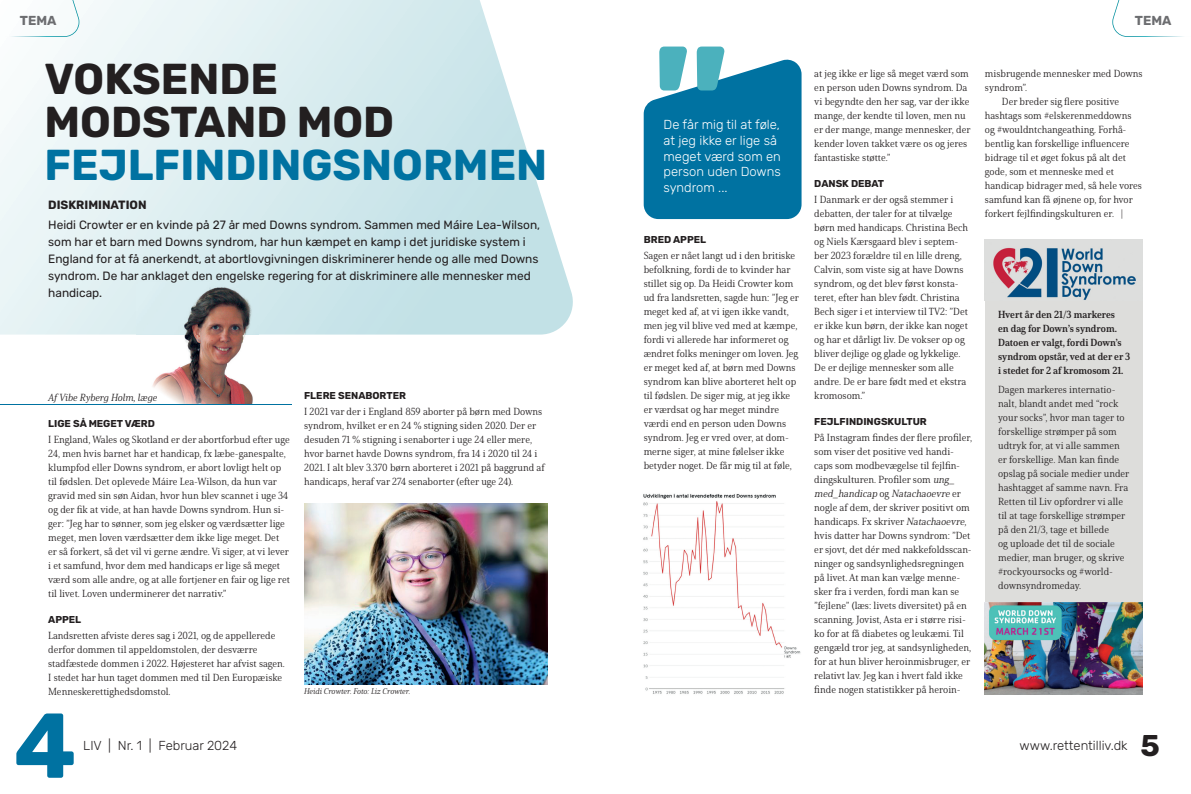
<style>
.page{position:relative;width:1191px;height:794px;background:#fff}
.page>*{position:absolute;margin:0;border:0;box-sizing:border-box;transform-origin:0 0}
.t1{font:700 91.8px "Rubik";color:#0072a1}
.t2{font:700 43.2px/43px "Rubik";color:#231f20}
.t3{font:700 43.2px "Rubik";color:#0072a1}
.t4{font:700 30px "Rubik";color:#231f20}
.t5{font:300 13px/15.6px "Rubik";color:#fff}
.t6{font:300 13px "Rubik";color:#231f20}
.t7{font:700 13px "Rubik";color:#6c6d70}
.t8{font:12px/17px "Rubik";color:#231f20}
.t9{font:700 12px "Rubik";color:#231f20}
.t10{font:10px/14px "Solitas Serif Nor Boo";color:#231f20}
.t11{font:10px/14px "Solitas Serif Nor Bol";color:#231f20}
.t12{font:700 10px "Rubik";color:#231f20}
.t13{font:10px "Solitas Serif Nor Boo It";color:#231f20}
.t14{font:8px "Solitas Serif Nor Boo It";color:#231f20}
.s1{font-style:italic}
</style>
<div class="page">
<svg style="left:0;top:0;width:573px;height:334px"></svg>
<img style="left:137px;top:283px;width:121px;height:121px">
<hr style="left:0;top:404px;width:291px;height:1px;background:#0072a1">
<svg style="left:643px;top:47px;width:158px;height:172px;background:#2688af"></svg>
<img style="left:304px;top:503px;width:243px;height:181px">
<img style="left:643px;top:493px;width:158px;height:201px">
<div style="left:985px;top:291px;width:157px;height:347px;background:#dddddb"></div>
<img style="left:985px;top:239px;width:157px;height:61px">
<img style="left:985px;top:602px;width:157px;height:92px">
<img style="left:0;top:0;width:79px;height:37px">
<svg style="left:1112px;top:0;width:71px;height:37px"></svg>
<h3 class="t7" style="left:20px;top:13px;width:38px">TEMA</h3>
<h3 class="t7" style="left:1134px;top:13px;width:38px">TEMA</h3>
<h2 class="t2" style="left:45px;top:58px;width:351px">VOKSENDE<br>MODSTAND MOD</h2>
<h2 class="t3" style="left:45px;top:140px;width:504px">FEJLFINDINGSNORMEN</h2>
<p class="t9" style="left:48px;top:198px;width:100px">DISKRIMINATION</p>
<p class="t8" style="left:48px;top:216px;width:493px">Heidi Crowter er en kvinde på 27 år med Downs syndrom. Sammen med Máire Lea-Wilson, som har et barn med Downs syndrom, har hun kæmpet en kamp i det juridiske system i England for at få anerkendt, at abortlovgivningen diskriminerer hende og alle med Downs syndrom. De har anklaget den engelske regering for at diskriminere alle mennesker med handicap.</p>
<p class="t13" style="left:48px;top:391px;width:110px">Af Vibe Ryberg Holm, læge</p>
<p class="t12" style="left:48px;top:418px;width:108px">LIGE SÅ MEGET VÆRD</p>
<p class="t10" style="left:48px;top:432px;width:243px">I England, Wales og Skotland er der abortforbud efter uge 24, men hvis barnet har et handicap, fx læbe-ganespalte, klumpfod eller Downs syndrom, er abort lovligt helt op til fødslen. Det oplevede Máire Lea-Wilson, da hun var gravid med sin søn Aidan, hvor hun blev scannet i uge 34 og der fik at vide, at han havde Downs syndrom. Hun si&shy;ger: ”Jeg har to sønner, som jeg elsker og værdsætter lige meget, men loven værdsætter dem ikke lige meget. Det er så forkert, så det vil vi gerne ændre. Vi siger, at vi lever i et samfund, hvor dem med handicaps er lige så meget værd som alle andre, og at alle fortjener en fair og lige ret til livet. Loven underminerer det narrativ.”</p>
<p class="t12" style="left:48px;top:614px;width:35px">APPEL</p>
<p class="t10" style="left:48px;top:628px;width:238px">Landsretten afviste deres sag i 2021, og de appellerede derfor dommen til appeldomstolen, der desværre stadfæstede dommen i 2022. Højesteret har afvist sagen.<br>I stedet har hun taget dommen med til Den Europæiske Menneskerettighedsdomstol.</p>
<p class="t12" style="left:304px;top:390px;width:103px">FLERE SENABORTER</p>
<p class="t10" style="left:304px;top:405px;width:242px">I 2021 var der i England 859 aborter på børn med Downs syndrom, hvilket er en 24 % stigning siden 2020. Der er desuden 71 % stigning i senaborter i uge 24 eller mere, hvor barnet havde Downs syndrom, fra 14 i 2020 til 24 i 2021. I alt blev 3.370 børn aborteret i 2021 på baggrund af handicaps, heraf var 274 senaborter (efter uge 24).</p>
<p class="t14" style="left:304px;top:686px;width:108px">Heidi Crowter. Foto: Liz Crowter.</p>
<h3 class="t5" style="left:663px;top:117px;width:119px">De får mig til at føle, at jeg ikke er lige så meget værd som en person uden Downs syndrom ...</h3>
<p class="t12" style="left:643px;top:234px;width:64px">BRED APPEL</p>
<p class="t10" style="left:643px;top:249px;width:157px">Sagen er nået langt ud i den britiske befolkning, fordi de to kvinder har stillet sig op. Da Heidi Crowter kom ud fra landsretten, sagde hun: ”Jeg er meget ked af, at vi igen ikke vandt, men jeg vil blive ved med at kæmpe, fordi vi allerede har informeret og ændret folks meninger om loven. Jeg er meget ked af, at børn med Downs syndrom kan blive aborteret helt op til fødslen. De siger mig, at jeg ikke er værdsat og har meget mindre værdi end en person uden Downs syndrom. Jeg er vred over, at dom&shy;merne siger, at mine følelser ikke betyder noget. De får mig til at føle,</p>
<p class="t10" style="left:814px;top:66px;width:158px">at jeg ikke er lige så meget værd som en person uden Downs syndrom. Da vi begyndte den her sag, var der ikke mange, der kendte til loven, men nu er der mange, mange mennesker, der kender loven takket være os og jeres fantastiske støtte.”</p>
<p class="t12" style="left:814px;top:178px;width:71px">DANSK DEBAT</p>
<p class="t10" style="left:814px;top:192px;width:155px">I Danmark er der også stemmer i debatten, der taler for at tilvælge børn med handicaps. Christina Bech og Niels Kærsgaard blev i septem&shy;ber 2023 forældre til en lille dreng, Calvin, som viste sig at have Downs syndrom, og det blev først konsta&shy;teret, efter han blev født. Christina Bech siger i et interview til TV2: ”Det er ikke kun børn, der ikke kan noget og har et dårligt liv. De vokser op og bliver dejlige og glade og lykkelige.<br>De er dejlige mennesker som alle andre. De er bare født med et ekstra kromosom.”</p>
<p class="t12" style="left:814px;top:416px;width:114px">FEJLFINDINGSKULTUR</p>
<p class="t10" style="left:814px;top:430px;width:159px">På Instagram findes der flere profiler, som viser det positive ved handi&shy;caps som modbevægelse til fejlfin&shy;dingskulturen. Profiler som <span class="s1">ung_ med_handicap</span> o g <span class="s1">Natachaoevre</span> e r nogle af dem, der skriver positivt om handicaps. Fx skriver <span class="s1">Natachaoevre</span>, hvis datter har Downs syndrom: ”Det er sjovt, det dér med nakkefoldsscan&shy;ninger og sandsynlighedsregningen på livet. At man kan vælge menne&shy;sker fra i verden, fordi man kan se ”fejlene” (læs: livets diversitet) på en scanning. Jovist, Asta er i større risi&shy;ko for at få diabetes og leukæmi. Til gengæld tror jeg, at sandsynligheden, for at hun bliver heroinmisbruger, er relativt lav. Jeg kan i hvert fald ikke finde nogen statistikker på heroin-</p>
<p class="t10" style="left:985px;top:66px;width:159px">misbrugende mennesker med Downs</p>
<p class="t10" style="left:985px;top:80px;width:44px">syndrom”.</p>
<p class="t10" style="left:1002px;top:94px;width:119px">Der breder sig flere positive</p>
<p class="t10" style="left:985px;top:108px;width:148px">hashtags som #elskerenmeddowns</p>
<p class="t10" style="left:985px;top:122px;width:143px">og #wouldntchangeathing. Forhå-</p>
<p class="t10" style="left:985px;top:136px;width:146px">bentlig kan forskellige influencere</p>
<p class="t10" style="left:985px;top:150px;width:142px">bidrage til et øget fokus på alt det</p>
<p class="t10" style="left:985px;top:164px;width:130px">gode, som et menneske med et</p>
<p class="t10" style="left:985px;top:178px;width:159px">handicap bidrager med, så hele vores</p>
<p class="t10" style="left:985px;top:192px;width:149px">samfund kan få øjnene op, for hvor</p>
<p class="t10" style="left:985px;top:206px;width:140px">forkert fejlfindingskulturen er. |</p>
<p class="t11" style="left:998px;top:307px;width:134px">Hvert år den 21/3 markeres<br>en dag for Down’s syndrom.<br>Datoen er valgt, fordi Down’s syndrom opstår, ved at der er 3 i stedet for 2 af kromosom 21.</p>
<p class="t10" style="left:998px;top:383px;width:133px">Dagen markeres internatio&shy;nalt, blandt andet med “rock your socks”, hvor man tager to forskellige strømper på som udtryk for, at vi alle sammen er forskellige. Man kan finde opslag på sociale medier under hashtagget af samme navn. Fra<br>Retten til Liv opfordrer vi alle til at tage forskellige strømper på den 21/3, tage et billede<br>og uploade det til de sociale medier, man bruger, og skrive #rockyoursocks og #world&shy;downsyndromeday.</p>
<h1 class="t1" style="left:14px;top:694px;width:64px">4</h1>
<h3 class="t6" style="left:83px;top:738px;width:155px">LIV | Nr. 1 | Februar 2024</h3>
<h3 class="t4" style="left:1140px;top:728px;width:21px">5</h3>
<h3 class="t6" style="left:1019px;top:738px;width:109px">www.rettentilliv.dk</h3>
</div>
